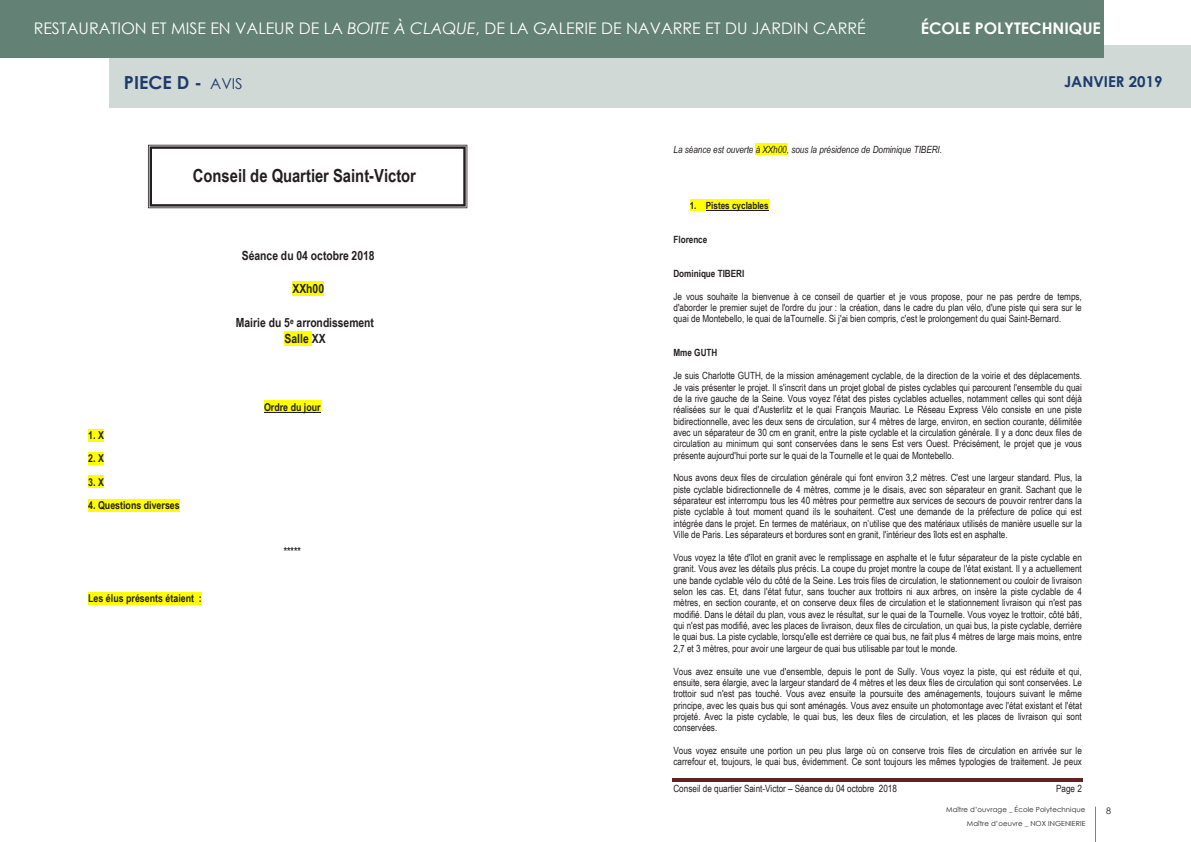
<style>
.page{position:relative;width:1191px;height:842px;background:#fff}
.page>*{position:absolute;margin:0;border:0;box-sizing:border-box;transform-origin:0 0}
.t1{font:700 18px "Arial Narrow";color:#231f20}
.t2{font:700 18px "Century Gothic";color:#1d3b6e}
.t3{font:16px "Century Gothic";color:#fff}
.t4{font:700 16px "Century Gothic";color:#fff}
.t5{font:700 15px "Century Gothic";color:#1d3b6e}
.t6{font:700 12.6px/16.6px "Arial Narrow";letter-spacing:-.005em;color:#231f20;text-align:center}
.t7{font:700 10.8px "Arial Narrow";color:#231f20}
.t8{font:9.9px/11.4px "Arial Narrow";color:#231f20;text-align:justify}
.t9{font:italic 9.9px "Arial Narrow";color:#231f20}
.t10{font:700 9.9px "Arial Narrow";color:#231f20}
.t11{font:9px "Century Gothic";color:#231f20}
.t12{font:7px "Century Gothic";letter-spacing:.01em;color:#231f20}
.s1{font-style:italic}
.s2{font-weight:400;font-size:15px}
</style>
<div class="page">
<div style="left:110px;top:45px;width:1081px;height:63px;background:#d0d9d5"></div>
<div style="left:0;top:0;width:1103px;height:58px;background:#638174"></div>
<hr style="left:1095px;top:807px;width:1px;height:35px;background:#000">
<div style="left:292px;top:282px;width:32px;height:14px;background:#ff0"></div>
<div style="left:285px;top:332px;width:27px;height:14px;background:#ff0"></div>
<div style="left:264px;top:400px;width:57px;height:13px;background:#ff0"></div>
<hr style="left:264px;top:412px;width:57px;height:1px;background:#231f20">
<div style="left:88px;top:429px;width:16px;height:12px;background:#ff0"></div>
<div style="left:88px;top:452px;width:16px;height:13px;background:#ff0"></div>
<div style="left:88px;top:475px;width:16px;height:13px;background:#ff0"></div>
<div style="left:88px;top:499px;width:92px;height:12px;background:#ff0"></div>
<div style="left:88px;top:592px;width:114px;height:12px;background:#ff0"></div>
<svg style="left:148px;top:145px;width:319px;height:63px"></svg>
<hr style="left:672px;top:778px;width:411px;height:3px;background:#622423">
<hr style="left:672px;top:781px;width:411px;height:1px;background:#622423">
<div style="left:756px;top:143px;width:31px;height:12px;background:#ff0"></div>
<div style="left:689px;top:199px;width:79px;height:12px;background:#ff0"></div>
<hr style="left:706px;top:210px;width:62px;height:1px;background:#231f20">
<h2 class="t3" style="left:34px;top:17px;width:833px">RESTAURATION ET MISE EN VALEUR DE LA <span class="s1">BOITE À CLAQUE</span>, DE LA GALERIE DE NAVARRE ET DU JARDIN CARRÉ</h2>
<h2 class="t4" style="left:920px;top:16px;width:182px">ÉCOLE POLYTECHNIQUE</h2>
<h1 class="t2" style="left:124px;top:69px;width:120px">PIECE D - <span class="s2">AVIS</span></h1>
<h3 class="t5" style="left:1064px;top:70px;width:100px">JANVIER 2019</h3>
<p class="t1" style="left:193px;top:162px;width:225px">Conseil de Quartier Saint-Victor</p>
<p class="t6" style="left:242px;top:247px;width:134px">Séance du 04 octobre 2018</p>
<p class="t6" style="left:292px;top:280px;width:33px">XXh00</p>
<p class="t6" style="left:236px;top:313px;width:140px">Mairie du 5<sup>e</sup> arrondissement<br>Salle XX</p>
<p class="t7" style="left:88px;top:427px;width:17px">1. X</p>
<p class="t7" style="left:88px;top:450px;width:17px">2. X</p>
<p class="t7" style="left:88px;top:474px;width:17px">3. X</p>
<p class="t7" style="left:88px;top:497px;width:93px">4. Questions diverses</p>
<p class="t7" style="left:88px;top:590px;width:115px">Les élus présents étaient :</p>
<p class="t7" style="left:264px;top:399px;width:58px">Ordre du jour</p>
<p class="t7" style="left:284px;top:543px;width:19px">*****</p>
<p class="t9" style="left:673px;top:142px;width:270px">La séance est ouverte à XXh00, sous la présidence de Dominique TIBERI.</p>
<p class="t10" style="left:689px;top:198px;width:81px">1. Pistes cyclables</p>
<p class="t10" style="left:673px;top:232px;width:35px">Florence</p>
<p class="t10" style="left:673px;top:266px;width:72px">Dominique TIBERI</p>
<p class="t8" style="left:673px;top:290px;width:410px">Je vous souhaite la bienvenue à ce conseil de quartier et je vous propose, pour ne pas perdre de temps, d'aborder le premier sujet de l'ordre du jour : la création, dans le cadre du plan vélo, d'une piste qui sera sur le quai de Montebello, le quai de laTournelle. Si j'ai bien compris, c'est le prolongement du quai Saint-Bernard.</p>
<p class="t10" style="left:673px;top:345px;width:45px">Mme GUTH</p>
<p class="t8" style="left:673px;top:370px;width:410px">Je suis Charlotte GUTH, de la mission aménagement cyclable, de la direction de la voirie et des déplacements.<br>Je vais présenter le projet. Il s'inscrit dans un projet global de pistes cyclables qui parcourent l'ensemble du quai de la rive gauche de la Seine. Vous voyez l'état des pistes cyclables actuelles, notamment celles qui sont déjà réalisées sur le quai d'Austerlitz et le quai François Mauriac. Le Réseau Express Vélo consiste en une piste bidirectionnelle, avec les deux sens de circulation, sur 4 mètres de large, environ, en section courante, délimitée avec un séparateur de 30 cm en granit, entre la piste cyclable et la circulation générale. Il y a donc deux files de circulation au minimum qui sont conservées dans le sens Est vers Ouest. Précisément, le projet que je vous présente aujourd'hui porte sur le quai de la Tournelle et le quai de Montebello.</p>
<p class="t8" style="left:673px;top:472px;width:410px">Nous avons deux files de circulation générale qui font environ 3,2 mètres. C'est une largeur standard. Plus, la piste cyclable bidirectionnelle de 4 mètres, comme je le disais, avec son séparateur en granit. Sachant que le séparateur est interrompu tous les 40 mètres pour permettre aux services de secours de pouvoir rentrer dans la piste cyclable à tout moment quand ils le souhaitent. C'est une demande de la préfecture de police qui est intégrée dans le projet. En termes de matériaux, on n’utilise que des matériaux utilisés de manière usuelle sur la Ville de Paris. Les séparateurs et bordures sont en granit, l'intérieur des îlots est en asphalte.</p>
<p class="t8" style="left:673px;top:551px;width:410px">Vous voyez la tête d'îlot en granit avec le remplissage en asphalte et le futur séparateur de la piste cyclable en granit. Vous avez les détails plus précis. La coupe du projet montre la coupe de l'état existant. Il y a actuellement une bande cyclable vélo du côté de la Seine. Les trois files de circulation, le stationnement ou couloir de livraison selon les cas. Et, dans l'état futur, sans toucher aux trottoirs ni aux arbres, on insère la piste cyclable de 4 mètres, en section courante, et on conserve deux files de circulation et le stationnement livraison qui n'est pas modifié. Dans le détail du plan, vous avez le résultat, sur le quai de la Tournelle. Vous voyez le trottoir, côté bâti, qui n'est pas modifié, avec les places de livraison, deux files de circulation, un quai bus, la piste cyclable, derrière le quai bus. La piste cyclable, lorsqu'elle est derrière ce quai bus, ne fait plus 4 mètres de large mais moins, entre 2,7 et 3 mètres, pour avoir une largeur de quai bus utilisable par tout le monde.</p>
<p class="t8" style="left:673px;top:665px;width:410px">Vous avez ensuite une vue d'ensemble, depuis le pont de Sully. Vous voyez la piste, qui est réduite et qui, ensuite, sera élargie, avec la largeur standard de 4 mètres et les deux files de circulation qui sont conservées. Le trottoir sud n'est pas touché. Vous avez ensuite la poursuite des aménagements, toujours suivant le même principe, avec les quais bus qui sont aménagés. Vous avez ensuite un photomontage avec l'état existant et l'état projeté. Avec la piste cyclable, le quai bus, les deux files de circulation, et les places de livraison qui sont conservées.</p>
<p class="t8" style="left:673px;top:744px;width:410px">Vous voyez ensuite une portion un peu plus large où on conserve trois files de circulation en arrivée sur le carrefour et, toujours, le quai bus, évidemment. Ce sont toujours les mêmes typologies de traitement. Je peux</p>
<p class="t8" style="left:673px;top:782px;width:225px">Conseil de quartier Saint-Victor – Séance du 04 octobre 2018</p>
<p class="t8" style="left:1056px;top:782px;width:27px">Page 2</p>
<p class="t12" style="left:946px;top:804px;width:141px">Maître d’ouvrage _ École Polytechnique</p>
<p class="t11" style="left:1106px;top:804px;width:6px">8</p>
<p class="t12" style="left:967px;top:818px;width:120px">Maître d’oeuvre _ NOX INGENIERIE</p>
</div>
